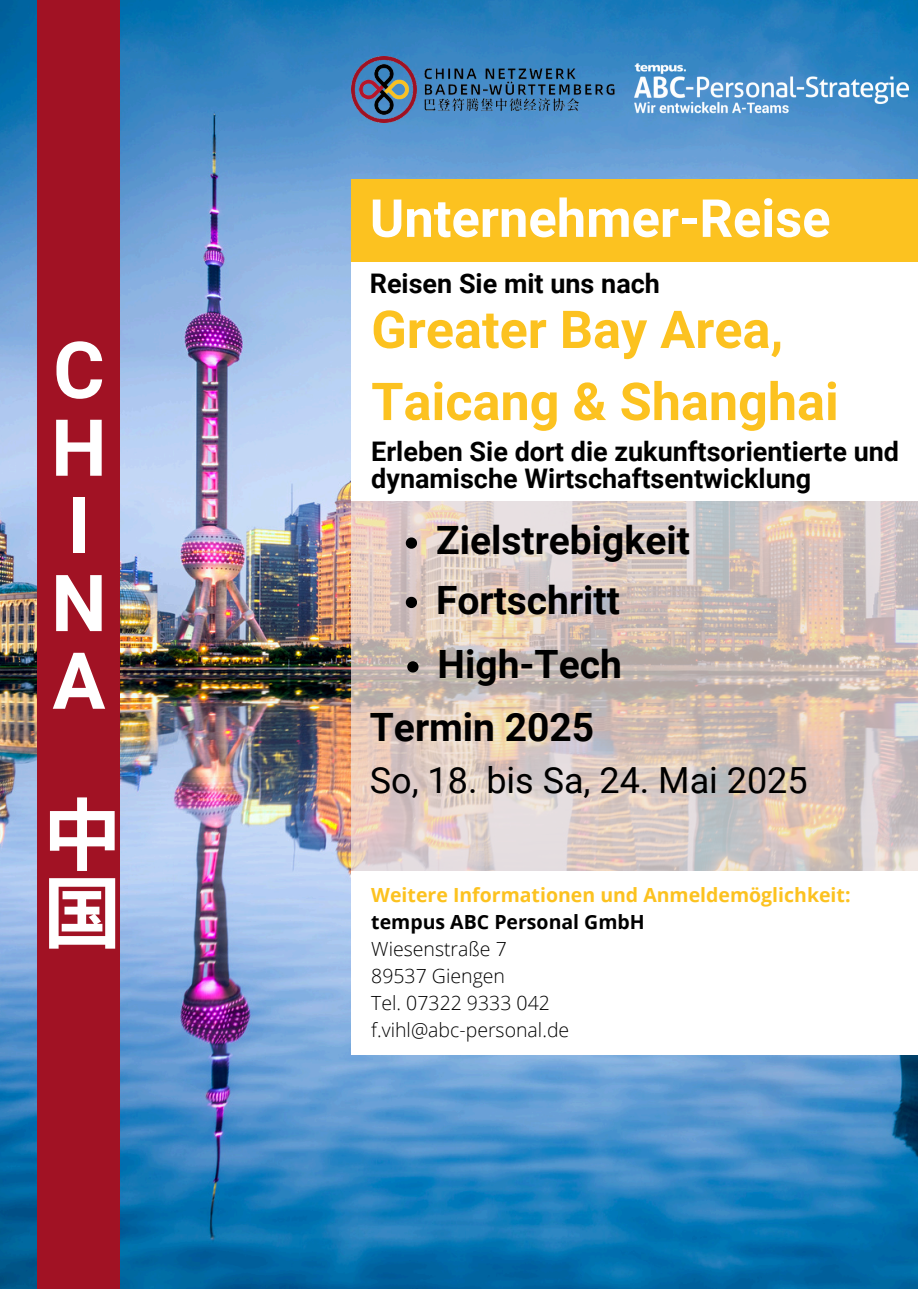
<style>
.page{position:relative;width:918px;height:1289px;background:#fff}
.page>*{position:absolute;margin:0;border:0;box-sizing:border-box;transform-origin:0 0}
.t1{font:700 78.75px/77.7px "Roboto";color:#fff}
.t2{font:700 78.75px/77.7px "Noto Sans CJ Ksc";color:#fff}
.t3{font:700 52.5px "Roboto";color:#fff}
.t4{font:700 52.2px/72px "Roboto";color:#fcc220}
.t5{font:700 39px "Roboto";color:#000}
.t6{font:36px "Roboto";color:#000}
.t7{font:700 27px/27px "Roboto";color:#000}
.t8{font:300 19.5px "Open Sans";color:#000}
.t9{font:700 19.5px "Open Sans";color:#fcc220}
.t10{font:700 19.5px "Open Sans";color:#000}
</style>
<div class="page">
<img style="left:0;top:0;width:918px;height:1288px">
<div style="left:37px;top:0;width:83px;height:1288px;background:#a11224"></div>
<svg style="left:351px;top:500px;width:567px;height:371px;background:#d6c6be"></svg>
<div style="left:351px;top:871px;width:567px;height:183px;background:#fff"></div>
<div style="left:351px;top:179px;width:567px;height:83px;background:#fcc220"></div>
<div style="left:351px;top:262px;width:567px;height:238px;background:#fff"></div>
<img style="left:635px;top:64px;width:273px;height:53px">
<img style="left:351px;top:57px;width:264px;height:66px">
<svg style="left:406px;top:596px;width:11px;height:12px"></svg>
<svg style="left:406px;top:537px;width:11px;height:11px"></svg>
<svg style="left:407px;top:661px;width:12px;height:11px"></svg>
<p class="t1" style="left:51px;top:332px;width:57px">C<br>H<br>I<br>N<br>A</p>
<p class="t2" style="left:43px;top:792px;width:80px">中国</p>
<p class="t3" style="left:370px;top:188px;width:462px">Unternehmer-Reise</p>
<p class="t7" style="left:370px;top:270px;width:292px">Reisen Sie mit uns nach</p>
<p class="t4" style="left:371px;top:294px;width:469px">Greater Bay Area,<br>Taicang &amp; Shanghai</p>
<h3 class="t7" style="left:371px;top:438px;width:529px">Erleben Sie dort die zukunftsorientierte und dynamische Wirtschaftsentwicklung</h3>
<p class="t5" style="left:436px;top:518px;width:255px">Zielstrebigkeit</p>
<h2 class="t5" style="left:436px;top:577px;width:185px">Fortschritt</h2>
<p class="t5" style="left:438px;top:642px;width:186px">High-Tech</p>
<p class="t5" style="left:370px;top:704px;width:226px">Termin 2025</p>
<h1 class="t6" style="left:370px;top:759px;width:439px">So, 18. bis Sa, 24. Mai 2025</h1>
<h1 class="t9" style="left:371px;top:880px;width:481px">Weitere Informationen und Anmeldemöglichkeit:</h1>
<p class="t10" style="left:371px;top:907px;width:275px">tempus ABC Personal GmbH</p>
<p class="t8" style="left:371px;top:934px;width:137px">Wiesenstraße 7</p>
<h2 class="t8" style="left:371px;top:961px;width:135px">89537 Giengen</h2>
<h4 class="t8" style="left:371px;top:988px;width:180px">Tel. 07322 9333 042</h4>
<h4 class="t8" style="left:371px;top:1015px;width:200px">f.vihl@abc-personal.de</h4>
</div>
